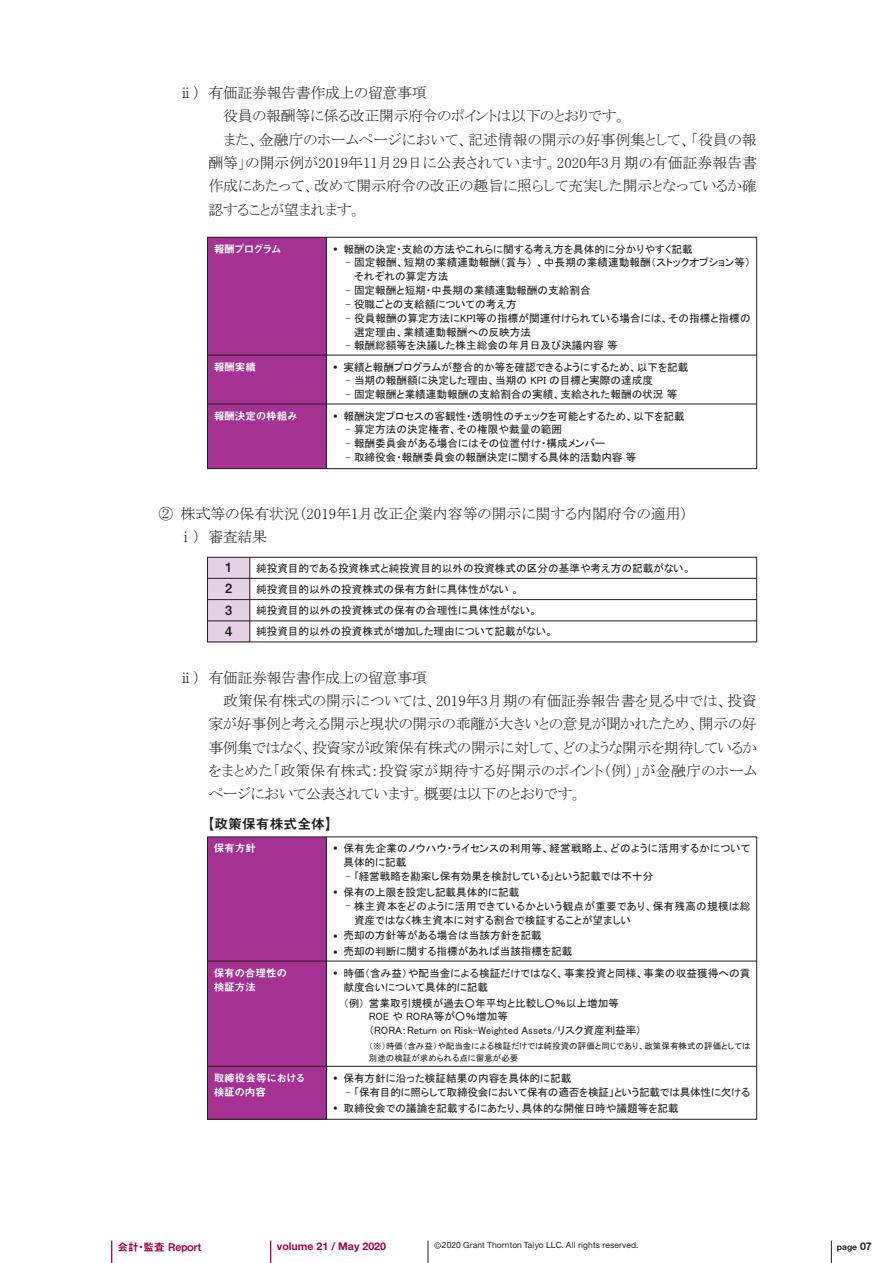
<style>
.page{position:relative;width:893px;height:1263px;background:#fff}
.page>*{position:absolute;margin:0;border:0;box-sizing:border-box;transform-origin:0 0}
.t1{font:14.85px/23.4px "MS P Mincho";letter-spacing:-.005em;color:#231f20}
.t2{font:14.85px "MS P Mincho";letter-spacing:.015em;color:#231f20}
.t3{font:13.8px "Midashi Go Pro MB31";color:#231f20}
.t4{font:12.75px/21.3px "Midashi Go Pro MB31";color:#231f20;text-align:justify}
.t5{font:10.65px/14.1px "MS P Gothic";color:#231f20}
.t6{font:10.65px/14.1px "MS P Gothic";letter-spacing:.025em;color:#231f20}
.t7{font:10.65px "MS P Gothic";letter-spacing:-.02em;color:#231f20}
.t8{font:10.65px/13.8px "Midashi Go Pro MB31";color:#fff}
.t9{font:700 10.65px "Helvetica Neue LT Std";color:#a30146}
.t10{font:10.65px "Midashi Go Pr 5 MB31";color:#a30146}
.t11{font:10.65px "Midashi Go Pro MB31";letter-spacing:-.115em;color:#fff}
.t12{font:8.55px/11.7px "MS P Gothic";letter-spacing:.005em;color:#231f20}
.t13{font:8.55px "Helvetica Neue LT Std";letter-spacing:.01em;color:#231f20}
.t14{font:700 8.55px "Helvetica Neue LT Std";color:#231f20}
.s1{font-family:"Ryumin Pro";font-weight:300}
.s2{font-size:10.65px}
</style>
<div class="page">
<svg style="left:111px;top:1240px;width:1px;height:23px"></svg>
<svg style="left:270px;top:1240px;width:1px;height:23px"></svg>
<svg style="left:831px;top:1240px;width:1px;height:23px"></svg>
<svg style="left:428px;top:1240px;width:13px;height:23px"></svg>
<div style="left:207px;top:557px;width:43px;height:85px;background:#e6d0e5"></div>
<div style="left:207px;top:557px;width:550px;height:85px;border:1px solid #231f20"></div>
<hr style="left:207px;top:578px;width:550px;height:1px;background:#231f20">
<hr style="left:207px;top:599px;width:550px;height:1px;background:#231f20">
<hr style="left:207px;top:621px;width:550px;height:1px;background:#231f20">
<hr style="left:250px;top:557px;width:1px;height:85px;background:#231f20">
<div style="left:207px;top:237px;width:119px;height:232px;background:#a53293"></div>
<div style="left:207px;top:237px;width:550px;height:232px;border:1px solid #231f20"></div>
<hr style="left:326px;top:237px;width:1px;height:232px;background:#231f20">
<hr style="left:207px;top:404px;width:550px;height:1px;background:#231f20">
<hr style="left:207px;top:355px;width:550px;height:1px;background:#231f20">
<div style="left:207px;top:837px;width:119px;height:282px;background:#a53293"></div>
<hr style="left:326px;top:837px;width:1px;height:282px;background:#231f20">
<hr style="left:207px;top:1066px;width:550px;height:1px;background:#231f20">
<hr style="left:207px;top:961px;width:550px;height:1px;background:#231f20">
<div style="left:207px;top:837px;width:550px;height:282px;border:1px solid #231f20"></div>
<h1 class="t1" style="left:179px;top:81px;width:250px">ⅱ） 有価証券報告書作成上の留意事項</h1>
<h1 class="t1" style="left:223px;top:104px;width:404px">役員の報酬等に係る改正開示府令のポイントは以下のとおりです。</h1>
<h1 class="t1" style="left:223px;top:128px;width:535px">また、金融庁のホームページにおいて、記述情報の開示の好事例集として、「役員の報</h1>
<h1 class="t1" style="left:208px;top:151px;width:550px">酬等」の開示例が2019年11月29日に公表されています。2020年3月期の有価証券報告書</h1>
<h1 class="t1" style="left:208px;top:174px;width:550px">作成にあたって、改めて開示府令の改正の趣旨に照らして充実した開示となっているか確</h1>
<h1 class="t1" style="left:208px;top:198px;width:154px">認することが望まれます。</h1>
<p class="t11" style="left:214px;top:240px;width:70px">報酬プログラム</p>
<p class="t8" style="left:214px;top:359px;width:44px">報酬実績</p>
<p class="t8" style="left:214px;top:407px;width:86px">報酬決定の枠組み</p>
<p class="t5" style="left:333px;top:242px;width:361px"><span class="s1">•</span> 報酬の決定・支給の方法やこれらに関する考え方を具体的に分かりやすく記載</p>
<p class="t5" style="left:354px;top:255px;width:398px;text-indent:-9px"><span class="s1">–</span> 固定報酬、短期の業績連動報酬（賞与）、中長期の業績連動報酬（ストックオプション等）それぞれの算定方法</p>
<p class="t5" style="left:345px;top:283px;width:247px"><span class="s1">–</span> 固定報酬と短期・中長期の業績連動報酬の支給割合</p>
<p class="t5" style="left:345px;top:297px;width:173px"><span class="s1">–</span> 役職ごとの支給額についての考え方</p>
<p class="t5" style="left:354px;top:311px;width:398px;text-indent:-9px"><span class="s1">–</span> 役員報酬の算定方法にKPI等の指標が関連付けられている場合には、その指標と指標の選定理由、業績連動報酬への反映方法</p>
<p class="t5" style="left:345px;top:338px;width:274px"><span class="s1">–</span> 報酬総額等を決議した株主総会の年月日及び決議内容等</p>
<p class="t5" style="left:333px;top:360px;width:357px"><span class="s1">•</span> 実績と報酬プログラムが整合的か等を確認できるようにするため、以下を記載</p>
<p class="t5" style="left:345px;top:373px;width:309px"><span class="s1">–</span> 当期の報酬額に決定した理由、当期の KPI の目標と実際の達成度</p>
<p class="t5" style="left:345px;top:387px;width:333px"><span class="s1">–</span> 固定報酬と業績連動報酬の支給割合の実績、支給された報酬の状況等</p>
<p class="t5" style="left:333px;top:409px;width:354px"><span class="s1">•</span> 報酬決定プロセスの客観性・透明性のチェックを可能とするため、以下を記載</p>
<p class="t5" style="left:345px;top:422px;width:218px"><span class="s1">–</span> 算定方法の決定権者、その権限や裁量の範囲</p>
<p class="t5" style="left:345px;top:436px;width:261px"><span class="s1">–</span> 報酬委員会がある場合にはその位置付け・構成メンバー</p>
<p class="t5" style="left:345px;top:450px;width:292px"><span class="s1">–</span> 取締役会・報酬委員会の報酬決定に関する具体的活動内容等</p>
<h1 class="t1" style="left:179px;top:502px;width:511px;text-indent:-20px">② 株式等の保有状況（2019年1月改正企業内容等の開示に関する内閣府令の適用）ⅰ） 審査結果</h1>
<p class="t4" style="left:225px;top:555px;width:9px">1<br>2<br>3<br>4</p>
<p class="t5" style="left:256px;top:557px;width:436px;line-height:21.3px">純投資目的である投資株式と純投資目的以外の投資株式の区分の基準や考え方の記載がない。純投資目的以外の投資株式の保有方針に具体性がない。<br>純投資目的以外の投資株式の保有の合理性に具体性がない。<br>純投資目的以外の投資株式が増加した理由について記載がない。</p>
<h1 class="t1" style="left:179px;top:665px;width:250px">ⅱ） 有価証券報告書作成上の留意事項</h1>
<h1 class="t1" style="left:223px;top:689px;width:535px">政策保有株式の開示については、2019年3月期の有価証券報告書を見る中では、投資</h1>
<h1 class="t1" style="left:208px;top:712px;width:550px">家が好事例と考える開示と現状の開示の乖離が大きいとの意見が聞かれたため、開示の好</h1>
<h1 class="t1" style="left:208px;top:736px;width:550px">事例集ではなく、投資家が政策保有株式の開示に対して、どのような開示を期待しているか</h1>
<h1 class="t2" style="left:208px;top:763px;width:550px">をまとめた「政策保有株式：投資家が期待する好開示のポイント（例）」が金融庁のホーム</h1>
<h1 class="t1" style="left:208px;top:782px;width:375px">ページにおいて公表されています。概要は以下のとおりです。</h1>
<p class="t3" style="left:200px;top:812px;width:140px">【政策保有株式全体】</p>
<p class="t8" style="left:214px;top:840px;width:44px">保有方針</p>
<p class="t8" style="left:214px;top:964px;width:75px">保有の合理性の検証方法</p>
<p class="t8" style="left:214px;top:1070px;width:94px">取締役会等における検証の内容</p>
<p class="t5" style="left:343px;top:841px;width:409px;text-indent:-11px"><span class="s1">•</span> 保有先企業のノウハウ・ライセンスの利用等、経営戦略上、どのように活用するかについて具体的に記載</p>
<p class="t5" style="left:345px;top:869px;width:309px"><span class="s1">–</span> ｢経営戦略を勘案し保有効果を検討している｣という記載では不十分</p>
<p class="t5" style="left:333px;top:885px;width:188px"><span class="s1">•</span> 保有の上限を設定し記載具体的に記載</p>
<p class="t6" style="left:354px;top:899px;width:398px;text-indent:-9px"><span class="s1">–</span> 株主資本をどのように活用できているかという観点が重要であり、保有残高の規模は総資産ではなく株主資本に対する割合で検証することが望ましい</p>
<p class="t5" style="left:333px;top:928px;width:210px"><span class="s1">•</span> 売却の方針等がある場合は当該方針を記載</p>
<p class="t5" style="left:333px;top:944px;width:241px"><span class="s1">•</span> 売却の判断に関する指標があれば当該指標を記載</p>
<p class="t5" style="left:343px;top:966px;width:409px;text-indent:-11px"><span class="s1">•</span> 時価（含み益）や配当金による検証だけではなく、事業投資と同様、事業の収益獲得への貢献度合いについて具体的に記載</p>
<p class="t5" style="left:369px;top:996px;width:272px;text-indent:-26px">（例） 営業取引規模が過去○年平均と比較し○％以上増加等<br>ROE や RORA等が○％増加等<br>（RORA：Return on Risk-Weighted Assets/リスク資産利益率)</p>
<p class="t12" style="left:369px;top:1040px;width:383px">（※）時価（含み益）や配当金による検証だけでは純投資の評価と同じであり、政策保有株式の評価としては別途の検証が求められる点に留意が必要</p>
<p class="t5" style="left:333px;top:1071px;width:240px"><span class="s1">•</span> 保有方針に沿った検証結果の内容を具体的に記載</p>
<p class="t7" style="left:345px;top:1086px;width:406px"><span class="s1">–</span> 「保有目的に照らして取締役会において保有の適否を検証」という記載では具体性に欠ける</p>
<p class="t5" style="left:333px;top:1101px;width:348px"><span class="s1">•</span> 取締役会での議論を記載するにあたり、具体的な開催日時や議題等を記載</p>
<p class="t10" style="left:117px;top:1238px;width:85px">会計・監査 Report</p>
<p class="t9" style="left:277px;top:1239px;width:111px">volume 21 / May 2020</p>
<p class="t13" style="left:442px;top:1240px;width:198px">2020 Grant Thornton Taiyo LLC. All rights reserved.</p>
<p class="t14" style="left:837px;top:1242px;width:36px">page <span class="s2">07</span></p>
</div>
